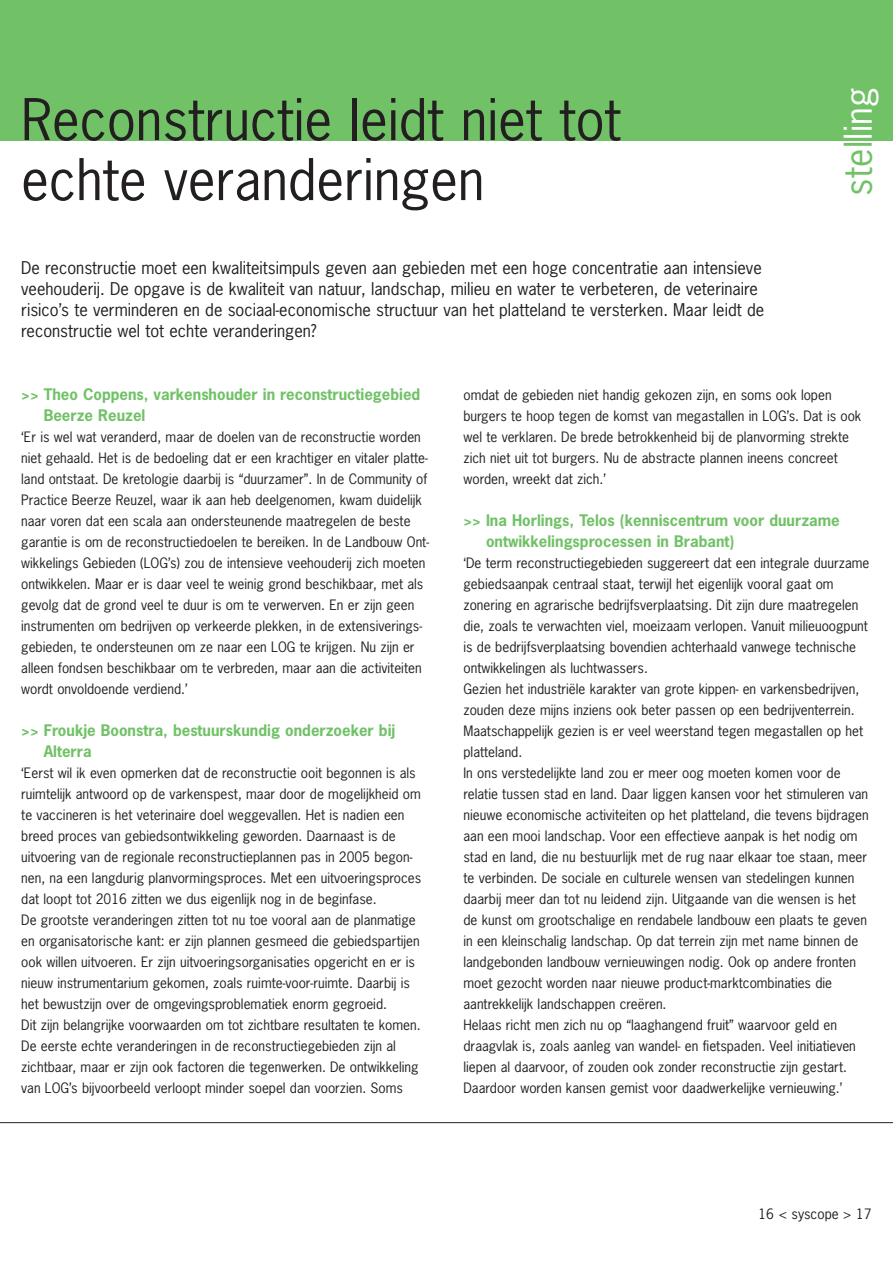
<style>
.page{position:relative;width:893px;height:1263px;background:#fff}
.page>*{position:absolute;margin:0;border:0;box-sizing:border-box;transform-origin:0 0}
.t1{font:54px/60px "News Gothic";color:#231f20}
.t2{font:36px "News Gothic";letter-spacing:.01em;color:#71c167}
.t3{font:16.5px/21px "News Gothic";color:#231f20}
.t4{font:700 15px/21px "News Gothic";color:#71c167}
.t5{font:13.5px/21px "News Gothic";color:#231f20}
.s1{color:#fff}
</style>
<div class="page">
<div style="left:1px;top:0;width:892px;height:140px;background:#71c167"></div>
<hr style="left:1px;top:1122px;width:892px;height:1px;background:#231f20">
<h1 class="t1" style="left:21px;top:94px;width:601px">Reconstructie leidt niet tot echte veranderingen</h1>
<h2 class="t2" style="left:844px;top:196px;width:110px;rotate:-90deg">stel<span class="s1">ling</span></h2>
<p class="t3" style="left:21px;top:258px;width:744px">De reconstructie moet een kwaliteitsimpuls geven aan gebieden met een hoge concentratie aan intensieve veehouderij. De opgave is de kwaliteit van natuur, landschap, milieu en water te verbeteren, de veterinaire risico’s te verminderen en de sociaal-economische structuur van het platteland te versterken. Maar leidt de reconstructie wel tot echte veranderingen?</p>
<p class="t4" style="left:44px;top:385px;width:378px;text-indent:-22px">&gt;&gt; Theo Coppens, varkenshouder in reconstructiegebied<br>Beerze Reuzel</p>
<p class="t5" style="left:21px;top:427px;width:409px">‘Er is wel wat veranderd, maar de doelen van de reconstructie worden niet gehaald. Het is de bedoeling dat er een krachtiger en vitaler platte - land ontstaat. De kretologie daarbij is “duurzamer”. In de Community of Practice Beerze Reuzel, waar ik aan heb deelgenomen, kwam duidelijk naar voren dat een scala aan ondersteunende maatregelen de beste garantie is om de reconstructiedoelen te bereiken. In de Landbouw Ont - wikkelings Gebieden (LOG’s) zou de intensieve veehouderij zich moeten ontwikkelen. Maar er is daar veel te weinig grond beschikbaar, met als gevolg dat de grond veel te duur is om te verwerven. En er zijn geen instrumenten om bedrijven op verkeerde plekken, in de extensive rings - gebieden, te ondersteunen om ze naar een LOG te krijgen. Nu zijn er alleen fondsen beschikbaar om te verbreden, maar aan die activiteiten wordt onvoldoende verdiend.’</p>
<p class="t4" style="left:44px;top:721px;width:353px;text-indent:-22px">&gt;&gt; Froukje Boonstra, bestuurskundig onderzoeker bij<br>Alterra</p>
<p class="t5" style="left:21px;top:763px;width:401px">‘Eerst wil ik even opmerken dat de reconstructie ooit begonnen is als ruimtelijk antwoord op de varkenspest, maar door de mogelijkheid om te vaccineren is het veterinaire doel weggevallen. Het is nadien een breed proces van gebiedsontwikkeling geworden. Daarnaast is de uitvoering van de regionale reconstructieplannen pas in 2005 begon - nen, na een langdurig planvormingsproces. Met een uitvoeringsproces dat loopt tot 2016 zitten we dus eigenlijk nog in de beginfase.<br>De grootste veranderingen zitten tot nu toe vooral aan de planmatige en organisatorische kant: er zijn plannen gesmeed die gebiedspartijen ook willen uitvoeren. Er zijn uitvoeringsorganisaties opgericht en er is nieuw instrumentarium gekomen, zoals ruimte-voor-ruimte. Daarbij is het bewustzijn over de omgevingsproblematiek enorm gegroeid.<br>Dit zijn belangrijke voorwaarden om tot zichtbare resultaten te komen.<br>De eerste echte veranderingen in de reconstructiegebieden zijn al zichtbaar, maar er zijn ook factoren die tegenwerken. De ontwikkeling van LOG’s bijvoorbeeld verloopt minder soepel dan voorzien. Soms</p>
<p class="t5" style="left:463px;top:385px;width:399px">omdat de gebieden niet handig gekozen zijn, en soms ook lopen burgers te hoop tegen de komst van megastallen in LOG’s. Dat is ook wel te verklaren. De brede betrokkenheid bij de planvorming strekte zich niet uit tot burgers. Nu de abstracte plannen ineens concreet worden, wreekt dat zich.’</p>
<p class="t4" style="left:486px;top:511px;width:355px;text-indent:-22px">&gt;&gt; Ina Horlings, Telos (kenniscentrum voor duurzame ontwikkelingsprocessen in Brabant)</p>
<p class="t5" style="left:463px;top:553px;width:407px">‘De term reconstructiegebieden suggereert dat een integrale duurzame gebiedsaanpak centraal staat, terwijl het eigenlijk vooral gaat om zonering en agrarische bedrijfsverplaatsing. Dit zijn dure maatregelen die, zoals te verwachten viel, moeizaam verlopen. Vanuit milieuoogpunt is de bedrijfsverplaatsing bovendien achterhaald vanwege technische ontwikkelingen als luchtwassers.<br>Gezien het industriële karakter van grote kippen- en varkensbedrijven, zouden deze mijns inziens ook beter passen op een bedrijventerrein.<br>Maatschappelijk gezien is er veel weerstand tegen megastallen op het platteland.<br>In ons verstedelijkte land zou er meer oog moeten komen voor de relatie tussen stad en land. Daar liggen kansen voor het stimuleren van nieuwe economische activiteiten op het platteland, die tevens bijdragen aan een mooi landschap. Voor een effectieve aanpak is het nodig om stad en land, die nu bestuurlijk met de rug naar elkaar toe staan, meer te verbinden. De sociale en culturele wensen van stedelingen kunnen daarbij meer dan tot nu leidend zijn. Uitgaande van die wensen is het de kunst om grootschalige en rendabele landbouw een plaats te geven in een kleinschalig landschap. Op dat terrein zijn met name binnen de landgebonden landbouw vernieuwingen nodig. Ook op andere fronten moet gezocht worden naar nieuwe product-marktcombinaties die aantrekkelijk landschappen creëren.<br>Helaas richt men zich nu op “laaghangend fruit” waarvoor geld en draagvlak is, zoals aanleg van wandel- en fietspaden. Veel initiatieven liepen al daarvoor, of zouden ook zonder reconstructie zijn gestart.<br>Daardoor worden kansen gemist voor daadwerkelijke vernieuwing.’</p>
<p class="t5" style="left:758px;top:1204px;width:115px">16 &lt; syscope &gt; 17</p>
</div>
